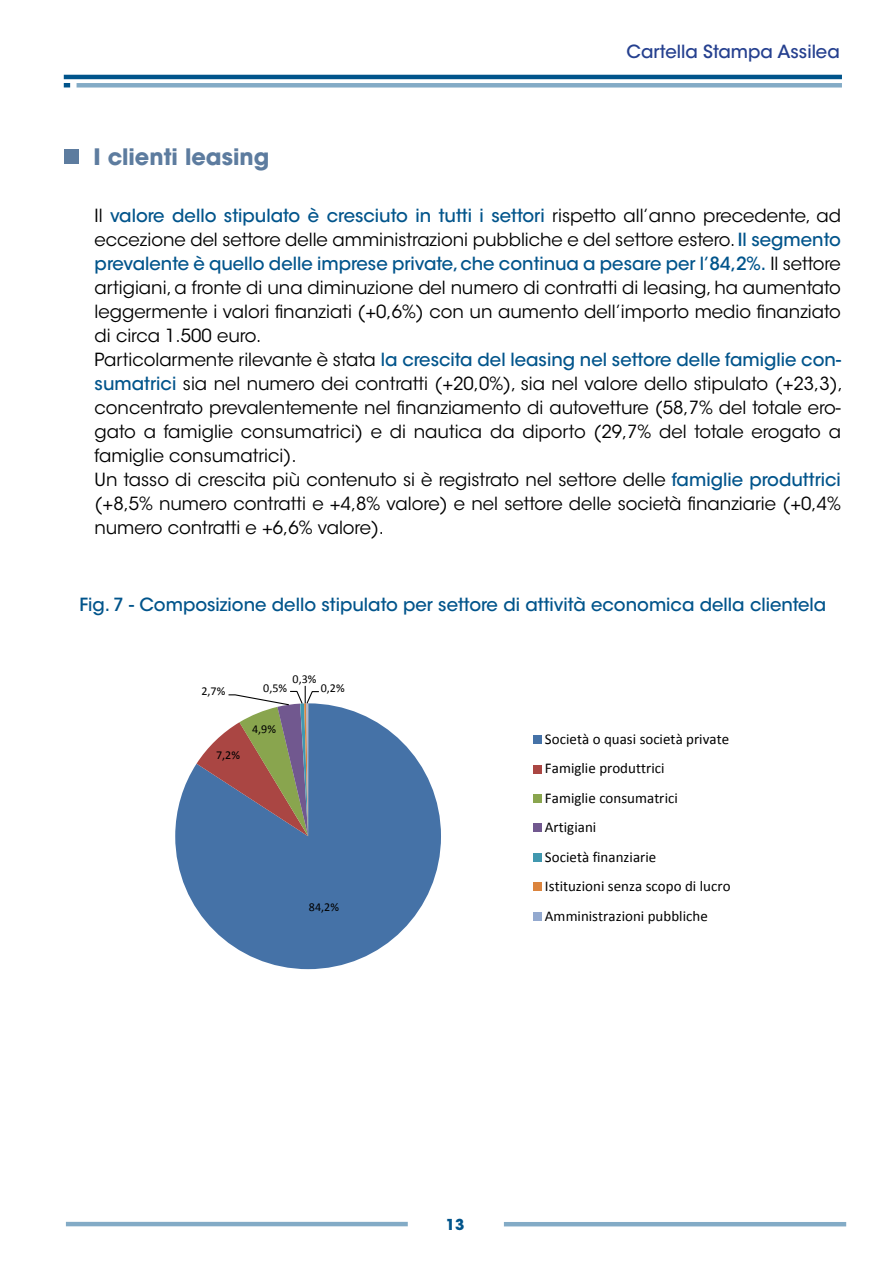
<style>
.page{position:relative;width:893px;height:1263px;background:#fff}
.page>*{position:absolute;margin:0;border:0;box-sizing:border-box;transform-origin:0 0}
.t1{font:700 22.5px "ITC Avant Garde Std";color:#5d7c9f}
.t2{font:18px/24px "ITC Avant Garde Std";color:#000}
.t3{font:500 18px "ITC Avant Garde Std";color:#00548b}
.t4{font:500 18px "ITC Avant Garde Std";color:#25408f}
.t5{font:15px/29.5px "Calibri";color:#000}
.t6{font:700 15px "ITC Avant Garde Std";color:#00548b}
.t7{font:12px "Calibri";color:#000}
.s1{font-weight:500;color:#00548b}
</style>
<div class="page">
<hr style="left:64px;top:75px;width:778px;height:4px;background:#00548b">
<div style="left:77px;top:83px;width:765px;height:5px;background:#83abc6"></div>
<svg style="left:64px;top:83px;width:6px;height:4px"></svg>
<hr style="left:66px;top:1222px;width:342px;height:4px;background:#83abc6">
<hr style="left:504px;top:1222px;width:342px;height:4px;background:#83abc6">
<div style="left:64px;top:149px;width:15px;height:15px;background:#5d7c9f"></div>
<svg style="left:175px;top:704px;width:266px;height:265px;fill:#4572a7"></svg>
<svg style="left:197px;top:685px;width:123px;height:151px"></svg>
<div style="left:533px;top:735px;width:8px;height:9px;background:#4572a7"></div>
<div style="left:533px;top:765px;width:8px;height:8px;background:#aa4643"></div>
<div style="left:533px;top:794px;width:8px;height:9px;background:#89a54e"></div>
<div style="left:533px;top:824px;width:8px;height:8px;background:#71588f"></div>
<div style="left:533px;top:853px;width:8px;height:8px;background:#4198af"></div>
<div style="left:533px;top:883px;width:8px;height:8px;background:#db843d"></div>
<div style="left:533px;top:912px;width:8px;height:8px;background:#93a9cf"></div>
<p class="t1" style="left:94px;top:143px;width:177px">I clienti leasing</p>
<p class="t4" style="left:626px;top:41px;width:215px">Cartella Stampa Assilea</p>
<p class="t2" style="left:95px;top:204px;width:750px">Il <span class="s1">valore dello stipulato è cresciuto in tutti i settori</span> rispetto all’anno precedente, ad eccezione del settore delle amministrazioni pubbliche e del settore estero. <span class="s1">Il segmento prevalente è quello delle imprese private, che continua a pesare per l’84,2%.</span> Il settore artigiani, a fronte di una diminuzione del numero di contratti di leasing, ha aumentato leggermente i valori finanziati (+0,6%) con un aumento dell’importo medio finanziato di circa 1.500 euro.<br>Particolarmente rilevante è stata <span class="s1">la crescita del leasing nel settore delle famiglie con&shy;sumatrici</span> sia nel numero dei contratti (+20,0%), sia nel valore dello stipulato (+23,3), concentrato prevalentemente nel finanziamento di autovetture (58,7% del totale ero&shy;gato a famiglie consumatrici) e di nautica da diporto (29,7% del totale erogato a famiglie consumatrici).<br>Un tasso di crescita più contenuto si è registrato nel settore delle <span class="s1">famiglie produttrici </span>(+8,5% numero contratti e +4,8% valore) e nel settore delle società finanziarie (+0,4% numero contratti e +6,6% valore).</p>
<p class="t3" style="left:79px;top:593px;width:749px">Fig. 7 - Composizione dello stipulato per settore di attività economica della clientela</p>
<p class="t7" style="left:293px;top:671px;width:25px">0,3%</p>
<p class="t7" style="left:201px;top:683px;width:25px">2,7%</p>
<p class="t7" style="left:263px;top:680px;width:25px">0,5%</p>
<p class="t7" style="left:321px;top:680px;width:25px">0,2%</p>
<p class="t7" style="left:216px;top:747px;width:25px">7,2%</p>
<p class="t7" style="left:252px;top:722px;width:25px">4,9%</p>
<p class="t7" style="left:309px;top:899px;width:32px">84,2%</p>
<p class="t5" style="left:545px;top:724px;width:187px">Società o quasi società private<br>Famiglie produttrici<br>Famiglie consumatrici<br>Artigiani<br>Società finanziarie<br>Istituzioni senza scopo di lucro<br>Amministrazioni pubbliche</p>
<p class="t6" style="left:446px;top:1215px;width:20px">13</p>
</div>
